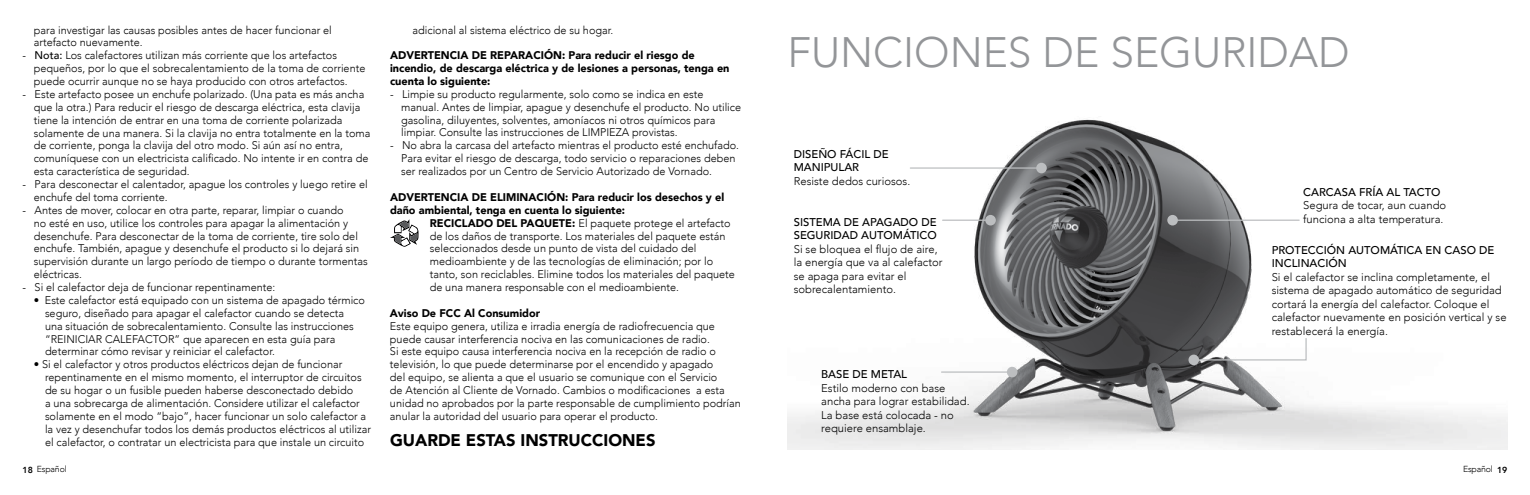
<style>
.page{position:relative;width:1530px;height:495px;background:#fff}
.page>*{position:absolute;margin:0;border:0;box-sizing:border-box;transform-origin:0 0}
.t1{font:300 42.5px "Avenir";color:#939598}
.t2{font:900 16.88px "Avenir";color:#000}
.t3{font:300 11.25px/13.5px "Avenir";color:#000}
.t4{font:500 11.25px/13.5px "Avenir";color:#000}
.t5{font:300 11.12px/12.9px "Avenir";color:#000}
.t6{font:900 11.12px/12.9px "Avenir";color:#000}
.t7{font:300 8.75px "Avenir";letter-spacing:-.02em;color:#000}
.s1{font-weight:500}
.s2{font-weight:900}
.s3{font-weight:800}
</style>
<div class="page">
<svg style="left:390px;top:219px;width:29px;height:28px"></svg>
<img style="left:788px;top:119px;width:720px;height:331px">
<div style="left:1167px;top:215px;width:11px;height:11px;background:#bcbec0;border-radius:50%"></div>
<hr style="left:1178px;top:220px;width:121px;height:1px;background:#bcbec0">
<div style="left:1188px;top:355px;width:11px;height:10px;background:#bcbec0;border-radius:50%"></div>
<svg style="left:1197px;top:337px;width:110px;height:24px"></svg>
<div style="left:1036px;top:163px;width:11px;height:10px;background:#bcbec0;border-radius:50%"></div>
<hr style="left:910px;top:167px;width:127px;height:2px;background:#bcbec0">
<div style="left:985px;top:215px;width:11px;height:11px;background:#bcbec0;border-radius:50%"></div>
<hr style="left:943px;top:220px;width:43px;height:1px;background:#bcbec0">
<div style="left:1007px;top:367px;width:10px;height:10px;background:#bcbec0;border-radius:50%"></div>
<hr style="left:942px;top:371px;width:65px;height:2px;background:#bcbec0">
<p class="t5" style="left:34px;top:23px;width:300px">para investigar las causas posibles antes de hacer funcionar el artefacto nuevamente.</p>
<p class="t5" style="left:34px;top:49px;width:333px;text-indent:-11px">- <span class="s1">Nota:</span> Los calefactores utilizan más corriente que los artefactos pequeños, por lo que el sobrecalentamiento de la toma de corriente puede ocurrir aunque no se haya producido con otros artefactos.</p>
<p class="t5" style="left:34px;top:88px;width:338px;text-indent:-11px">- Este artefacto posee un enchufe polarizado. (Una pata es más ancha que la otra.) Para reducir el riesgo de descarga eléctrica, esta clavija tiene la intención de entrar en una toma de corriente polarizada solamente de una manera. Si la clavija no entra totalmente en la toma de corriente, ponga la clavija del otro modo. Si aún así no entra, comuníquese con un electricista calificado. No intente ir en contra de esta característica de seguridad.</p>
<p class="t5" style="left:34px;top:178px;width:336px;text-indent:-11px">- Para desconectar el calentador, apague los controles y luego retire el enchufe del toma corriente.</p>
<p class="t5" style="left:34px;top:204px;width:336px;text-indent:-11px">- Antes de mover, colocar en otra parte, reparar, limpiar o cuando<br>no esté en uso, utilice los controles para apagar la alimentación y desenchufe. Para desconectar de la toma de corriente, tire solo del enchufe. También, apague y desenchufe el producto si lo dejará sin supervisión durante un largo período de tiempo o durante tormentas eléctricas.</p>
<p class="t5" style="left:22px;top:281px;width:254px">- Si el calefactor deja de funcionar repentinamente:</p>
<p class="t5" style="left:45px;top:294px;width:322px;text-indent:-11px">• Este calefactor está equipado con un sistema de apagado térmico seguro, diseñado para apagar el calefactor cuando se detecta<br>una situación de sobrecalentamiento. Consulte las instrucciones “REINICIAR CALEFACTOR” que aparecen en esta guía para determinar cómo revisar y reiniciar el calefactor.</p>
<p class="t5" style="left:45px;top:358px;width:328px;text-indent:-11px">• Si el calefactor y otros productos eléctricos dejan de funcionar repentinamente en el mismo momento, el interruptor de circuitos de su hogar o un fusible pueden haberse desconectado debido<br>a una sobrecarga de alimentación. Considere utilizar el calefactor solamente en el modo “bajo”, hacer funcionar un solo calefactor a la vez y desenchufar todos los demás productos eléctricos al utilizar el calefactor, o contratar un electricista para que instale un circuito</p>
<p class="t5" style="left:413px;top:23px;width:202px">adicional al sistema eléctrico de su hogar.</p>
<p class="t6" style="left:390px;top:49px;width:341px">ADVERTENCIA DE REPARACIÓN: Para reducir el riesgo de incendio, de descarga eléctrica y de lesiones a personas, tenga en cuenta lo siguiente:</p>
<p class="t5" style="left:401px;top:88px;width:341px;text-indent:-11px">- Limpie su producto regularmente, solo como se indica en este manual. Antes de limpiar, apague y desenchufe el producto. No utilice gasolina, diluyentes, solventes, amoníacos ni otros químicos para limpiar. Consulte las instrucciones de LIMPIEZA provistas.</p>
<p class="t5" style="left:401px;top:139px;width:339px;text-indent:-11px">- No abra la carcasa del artefacto mientras el producto esté enchufado.<br>Para evitar el riesgo de descarga, todo servicio o reparaciones deben ser realizados por un Centro de Servicio Autorizado de Vornado.</p>
<p class="t6" style="left:390px;top:190px;width:336px">ADVERTENCIA DE ELIMINACIÓN: Para reducir los desechos y el daño ambiental, tenga en cuenta lo siguiente:</p>
<p class="t5" style="left:430px;top:216px;width:307px"><span class="s2">RECICLADO DEL PAQUETE:</span> El paquete protege el artefacto de los daños de transporte. Los materiales del paquete están seleccionados desde un punto de vista del cuidado del medioambiente y de las tecnologías de eliminación; por lo tanto, son reciclables. Elimine todos los materiales del paquete de una manera responsable con el medioambiente.</p>
<p class="t6" style="left:390px;top:306px;width:152px">Aviso De FCC Al Consumidor</p>
<p class="t5" style="left:390px;top:319px;width:352px">Este equipo genera, utiliza e irradia energía de radiofrecuencia que puede causar interferencia nociva en las comunicaciones de radio.<br>Si este equipo causa interferencia nociva en la recepción de radio o televisión, lo que puede determinarse por el encendido y apagado<br>del equipo, se alienta a que el usuario se comunique con el Servicio<br>de Atención al Cliente de Vornado. Cambios o modificaciones a esta unidad no aprobados por la parte responsable de cumplimiento podrían anular la autoridad del usuario para operar el producto.</p>
<h2 class="t2" style="left:390px;top:425px;width:267px">GUARDE ESTAS INSTRUCCIONES</h2>
<h1 class="t1" style="left:787px;top:27px;width:564px">FUNCIONES DE SEGURIDAD</h1>
<p class="t4" style="left:794px;top:146px;width:97px">DISEÑO FÁCIL DE<br>MANIPULAR</p>
<p class="t3" style="left:794px;top:174px;width:118px">Resiste dedos curiosos.</p>
<p class="t4" style="left:794px;top:214px;width:145px">SISTEMA DE APAGADO DE<br>SEGURIDAD AUTOMÁTICO</p>
<p class="t3" style="left:794px;top:242px;width:150px">Si se bloquea el fl ujo de aire, la energía que va al calefactor se apaga para evitar el sobrecalentamiento.</p>
<p class="t4" style="left:821px;top:367px;width:87px">BASE DE METAL</p>
<p class="t3" style="left:821px;top:381px;width:150px">Estilo moderno con base ancha para lograr estabilidad.<br>La base está colocada - no requiere ensamblaje.</p>
<p class="t4" style="left:1303px;top:184px;width:139px">CARCASA FRÍA AL TACTO</p>
<p class="t3" style="left:1303px;top:199px;width:145px">Segura de tocar, aun cuando funciona a alta temperatura.</p>
<p class="t4" style="left:1272px;top:242px;width:224px">PROTECCIÓN AUTOMÁTICA EN CASO DE<br>INCLINACIÓN</p>
<p class="t3" style="left:1272px;top:270px;width:236px">Si el calefactor se inclina completamente, el sistema de apagado automático de seguridad cortará la energía del calefactor. Coloque el calefactor nuevamente en posición vertical y se restablecerá la energía.</p>
<p class="t7" style="left:22px;top:464px;width:46px"><span class="s3">18</span> Español</p>
<p class="t7" style="left:1463px;top:464px;width:46px">Español <span class="s3">19</span></p>
</div>
